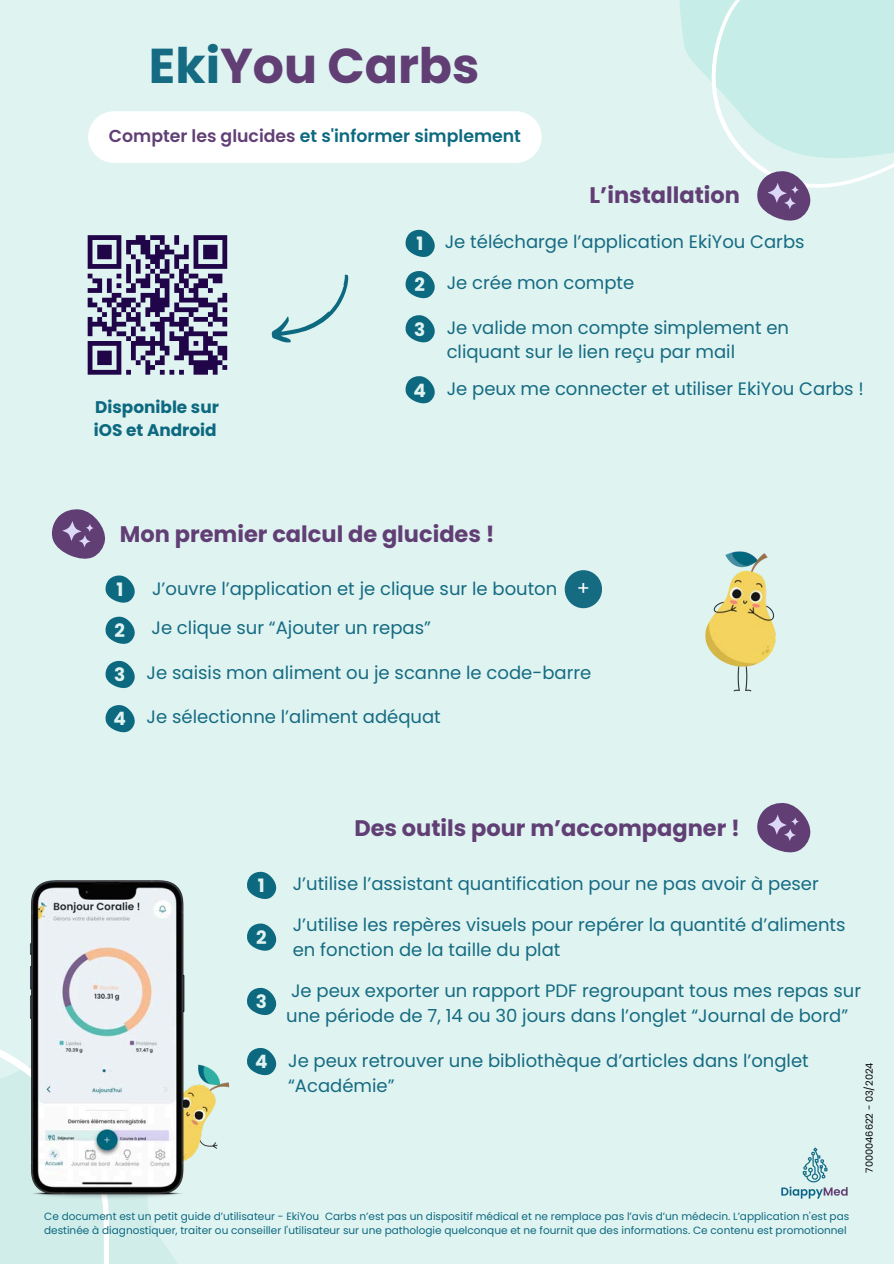
<style>
.page{position:relative;width:894px;height:1264px;background:#fff}
.page>*{position:absolute;margin:0;border:0;box-sizing:border-box;transform-origin:0 0}
.t1{font:700 48.9px "Poppins";color:#613f75}
.t2{font:700 22.5px "Poppins";color:#613f75}
.t3{font:19.35px "Poppins";color:#fff}
.t4{font:700 18.45px "Poppins";color:#dff3f1}
.t5{font:18px/24.8px "Poppins";color:#156b82}
.t6{font:600 17.25px "Poppins";color:#0c6980}
.t7{font:700 16.8px/22.5px "Poppins";color:#0c6980}
.t8{font:10.5px/14px "Poppins";color:#0c6980}
.t9{font:9.75px "Poppins";color:#000}
.s1{color:#156b82}
.s2{color:#613f75}
</style>
<div class="page">
<div style="left:0;top:0;width:893px;height:1263px;background:#dff3f1"></div>
<div style="left:88px;top:111px;width:453px;height:52px;background:#fff"></div>
<svg style="left:271px;top:274px;width:78px;height:69px"></svg>
<div style="left:564px;top:570px;width:38px;height:38px;background:#156b82;border-radius:50%"></div>
<svg style="left:105px;top:575px;width:30px;height:28px"></svg>
<svg style="left:51px;top:509px;width:54px;height:50px"></svg>
<svg style="left:0;top:1049px;width:265px;height:214px;fill:#d4eeec"></svg>
<svg style="left:105px;top:616px;width:30px;height:28px"></svg>
<svg style="left:105px;top:660px;width:30px;height:28px"></svg>
<svg style="left:105px;top:705px;width:30px;height:27px"></svg>
<svg style="left:757px;top:803px;width:53px;height:50px"></svg>
<svg style="left:247px;top:871px;width:29px;height:28px"></svg>
<svg style="left:247px;top:923px;width:29px;height:28px"></svg>
<svg style="left:247px;top:987px;width:29px;height:28px"></svg>
<svg style="left:246px;top:1048px;width:30px;height:27px"></svg>
<img style="left:781px;top:1147px;width:67px;height:52px">
<img style="left:705px;top:551px;width:71px;height:141px">
<svg style="left:679px;top:0;width:214px;height:221px"></svg>
<svg style="left:405px;top:229px;width:30px;height:28px"></svg>
<svg style="left:405px;top:271px;width:30px;height:27px"></svg>
<svg style="left:405px;top:315px;width:30px;height:28px"></svg>
<svg style="left:405px;top:376px;width:30px;height:28px"></svg>
<img style="left:190px;top:1049px;width:53px;height:127px">
<img style="left:22px;top:880px;width:168px;height:327px">
<svg style="left:87px;top:235px;width:141px;height:140px"></svg>
<p class="t1" style="left:149px;top:31px;width:332px"><span class="s1">Eki</span>You Carbs</p>
<p class="t6" style="left:109px;top:124px;width:413px"><span class="s2">Compter les glucides</span> et s'informer simplement</p>
<p class="t2" style="left:589px;top:180px;width:152px">L’installation</p>
<p class="t7" style="left:94px;top:396px;width:126px">Disponible sur iOS et Android</p>
<p class="t4" style="left:416px;top:231px;width:8px">1</p>
<p class="t5" style="left:444px;top:229px;width:361px">Je télécharge l’application EkiYou Carbs</p>
<p class="t4" style="left:414px;top:272px;width:12px">2</p>
<h4 class="t4" style="left:414px;top:316px;width:13px">3</h4>
<p class="t5" style="left:446px;top:271px;width:189px">Je crée mon compte</p>
<h4 class="t5" style="left:446px;top:315px;width:344px">Je valide mon compte simplement en cliquant sur le lien reçu par mail</h4>
<p class="t5" style="left:446px;top:376px;width:418px">Je peux me connecter et utiliser EkiYou Carbs !</p>
<p class="t4" style="left:413px;top:377px;width:14px">4</p>
<p class="t2" style="left:120px;top:518px;width:376px">Mon premier calcul de glucides !</p>
<h3 class="t4" style="left:116px;top:576px;width:8px">1</h3>
<p class="t5" style="left:152px;top:576px;width:406px">J’ouvre l’application et je clique sur le bouton</p>
<h1 class="t3" style="left:576px;top:575px;width:15px">+</h1>
<p class="t4" style="left:115px;top:617px;width:12px">2</p>
<p class="t4" style="left:114px;top:662px;width:13px">3</p>
<h2 class="t4" style="left:114px;top:706px;width:14px">4</h2>
<h4 class="t5" style="left:151px;top:615px;width:281px">Je clique sur “Ajouter un repas”</h4>
<p class="t5" style="left:147px;top:660px;width:446px">Je saisis mon aliment ou je scanne le code-barre</p>
<h4 class="t5" style="left:147px;top:704px;width:295px">Je sélectionne l’aliment adéquat</h4>
<p class="t4" style="left:258px;top:872px;width:8px">1</p>
<h3 class="t4" style="left:256px;top:924px;width:12px">2</h3>
<p class="t4" style="left:256px;top:988px;width:13px">3</p>
<p class="t4" style="left:255px;top:1048px;width:14px">4</p>
<h4 class="t2" style="left:354px;top:812px;width:387px">Des outils pour m’accompagner !</h4>
<p class="t5" style="left:292px;top:871px;width:527px">J’utilise l’assistant quantification pour ne pas avoir à peser</p>
<p class="t5" style="left:292px;top:912px;width:554px">J’utilise les repères visuels pour repérer la quantité d’aliments en fonction de la taille du plat</p>
<p class="t5" style="left:286px;top:978px;width:576px">Je peux exporter un rapport PDF regroupant tous mes repas sur une période de 7, 14 ou 30 jours dans l’onglet “Journal de bord”</p>
<h2 class="t5" style="left:288px;top:1048px;width:522px">Je peux retrouver une bibliothèque d’articles dans l’onglet “Académie”</h2>
<p class="t9" style="left:862px;top:1172px;width:112px;rotate:-90deg">7000046622 - 03/2024</p>
<p class="t8" style="left:44px;top:1209px;width:806px">Ce document est un petit guide d’utilisateur - EkiYou Carbs n’est pas un dispositif médical et ne remplace pas l’avis d’un médecin. L’application n'est pas destinée à diagnostiquer, traiter ou conseiller l'utilisateur sur une pathologie quelconque et ne fournit que des informations. Ce contenu est promotionnel</p>
</div>
